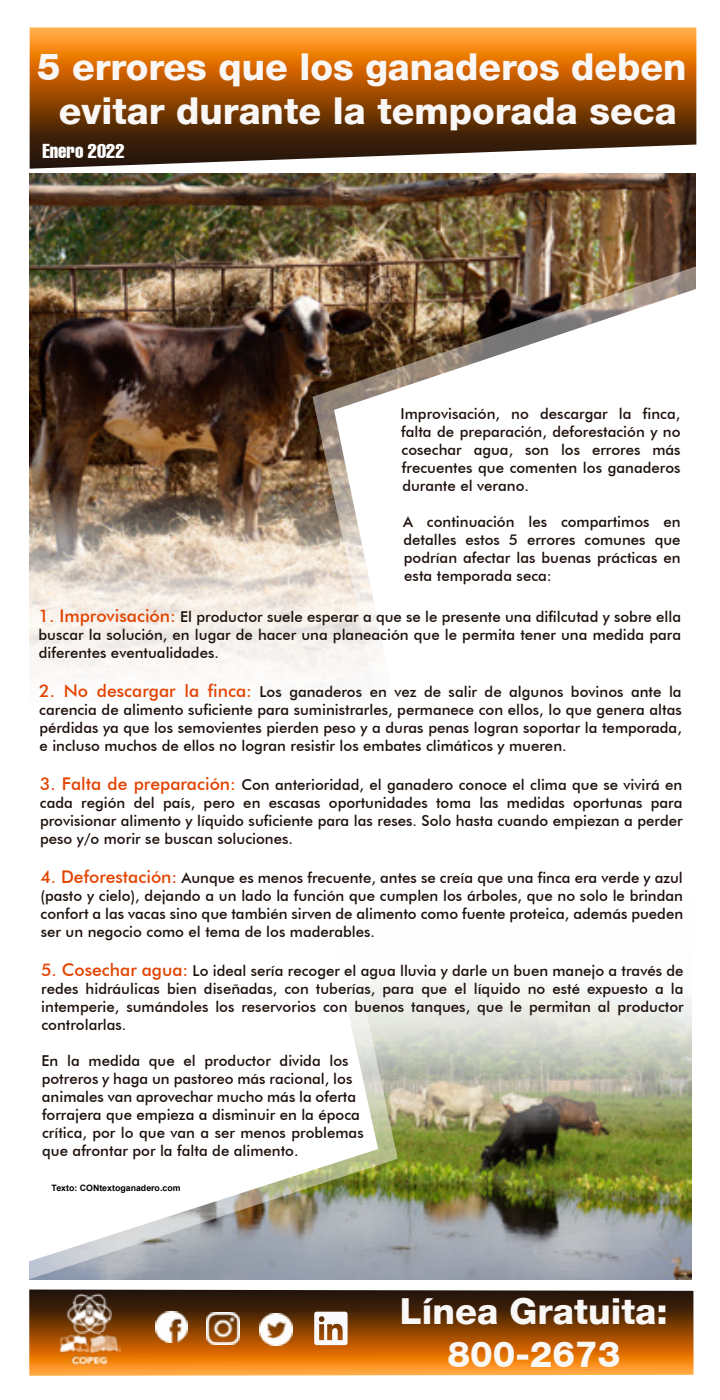
<style>
.page{position:relative;width:720px;height:1400px;background:#fff}
.page>*{position:absolute;margin:0;border:0;box-sizing:border-box;transform-origin:0 0}
.t1{font:800 37px/44.5px "Helvetica 85";color:#faf7f7;text-align:center}
.t2{font:800 36px/43px "Helvetica 85";color:#faf7f7;text-align:center}
.t3{font:extra-condensed 19.75px "Helvetica";color:#fff}
.t4{font:500 15px/18px "Futura BT";color:#1e120d;text-align:justify}
.t5{font:700 8.75px "Arial";color:#000}
.s1{font-size:17.5px;color:#e44300}
</style>
<div class="page">
<svg style="left:29px;top:1290px;width:665px;height:86px;background:#975210"></svg>
<img style="left:30px;top:174px;width:666px;height:317px">
<img style="left:313px;top:260px;width:383px;height:231px">
<img style="left:398px;top:1134px;width:293px;height:146px">
<svg style="left:29px;top:1134px;width:369px;height:146px;background:#96a09b"></svg>
<svg style="left:29px;top:1134px;width:349px;height:136px"></svg>
<svg style="left:29px;top:491px;width:353px;height:189px"></svg>
<svg style="left:346px;top:976px;width:346px;height:158px"></svg>
<img style="left:57px;top:1292px;width:64px;height:74px">
<img style="left:156px;top:1312px;width:31px;height:31px">
<img style="left:206px;top:1312px;width:33px;height:33px">
<img style="left:260px;top:1313px;width:32px;height:33px">
<svg style="left:30px;top:27px;width:666px;height:142px;background:#a66321"></svg>
<svg style="left:314px;top:1312px;width:34px;height:33px"></svg>
<h1 class="t1" style="left:37px;top:44px;width:651px">5 errores que los ganaderos deben evitar durante la temporada seca</h1>
<h3 class="t3" style="left:43px;top:138px;width:83px">Enero 2022</h3>
<p class="t4" style="left:401px;top:405px;width:282px">Improvisación, no descargar la finca, falta de preparación, deforestación y no cosechar agua, son los errores más frecuentes que comenten los ganaderos durante el verano.</p>
<p class="t4" style="left:403px;top:513px;width:279px">A continuación les compartimos en detalles estos 5 errores comunes que podrían afectar las buenas prácticas en esta temporada seca:</p>
<p class="t4" style="left:39px;top:608px;width:644px"><span class="s1">1. Improvisación:</span> El productor suele esperar a que se le presente una difilcutad y sobre ella buscar la solución, en lugar de hacer una planeación que le permita tener una medida para diferentes eventualidades.</p>
<p class="t4" style="left:39px;top:683px;width:644px"><span class="s1">2. No descargar la finca:</span> Los ganaderos en vez de salir de algunos bovinos ante la carencia de alimento suficiente para suministrarles, permanece con ellos, lo que genera altas pérdidas ya que los semovientes pierden peso y a duras penas logran soportar la temporada, e incluso muchos de ellos no logran resistir los embates climáticos y mueren.</p>
<p class="t4" style="left:40px;top:776px;width:644px"><span class="s1">3. Falta de preparación:</span> Con anterioridad, el ganadero conoce el clima que se vivirá en cada región del país, pero en escasas oportunidades toma las medidas oportunas para provisionar alimento y líquido suficiente para las reses. Solo hasta cuando empiezan a perder peso y/o morir se buscan soluciones.</p>
<p class="t4" style="left:40px;top:869px;width:644px"><span class="s1">4. Deforestación:</span> Aunque es menos frecuente, antes se creía que una finca era verde y azul (pasto y cielo), dejando a un lado la función que cumplen los árboles, que no solo le brindan confort a las vacas sino que también sirven de alimento como fuente proteica, además pueden ser un negocio como el tema de los maderables.</p>
<p class="t4" style="left:41px;top:962px;width:644px"><span class="s1">5. Cosechar agua:</span> Lo ideal sería recoger el agua lluvia y darle un buen manejo a través de redes hidráulicas bien diseñadas, con tuberías, para que el líquido no esté expuesto a la intemperie, sumándoles los reservorios con buenos tanques, que le permitan al productor controlarlas.</p>
<p class="t4" style="left:42px;top:1052px;width:324px;text-align:left">En la medida que el productor divida los potreros y haga un pastoreo más racional, los animales van aprovechar mucho más la oferta forrajera que empieza a disminuir en la época crítica, por lo que van a ser menos problemas que afrontar por la falta de alimento.</p>
<p class="t5" style="left:52px;top:1182px;width:130px">Texto: CONtextoganadero.com</p>
<h2 class="t2" style="left:400px;top:1290px;width:269px">Línea Gratuita:<br>800-2673</h2>
</div>
